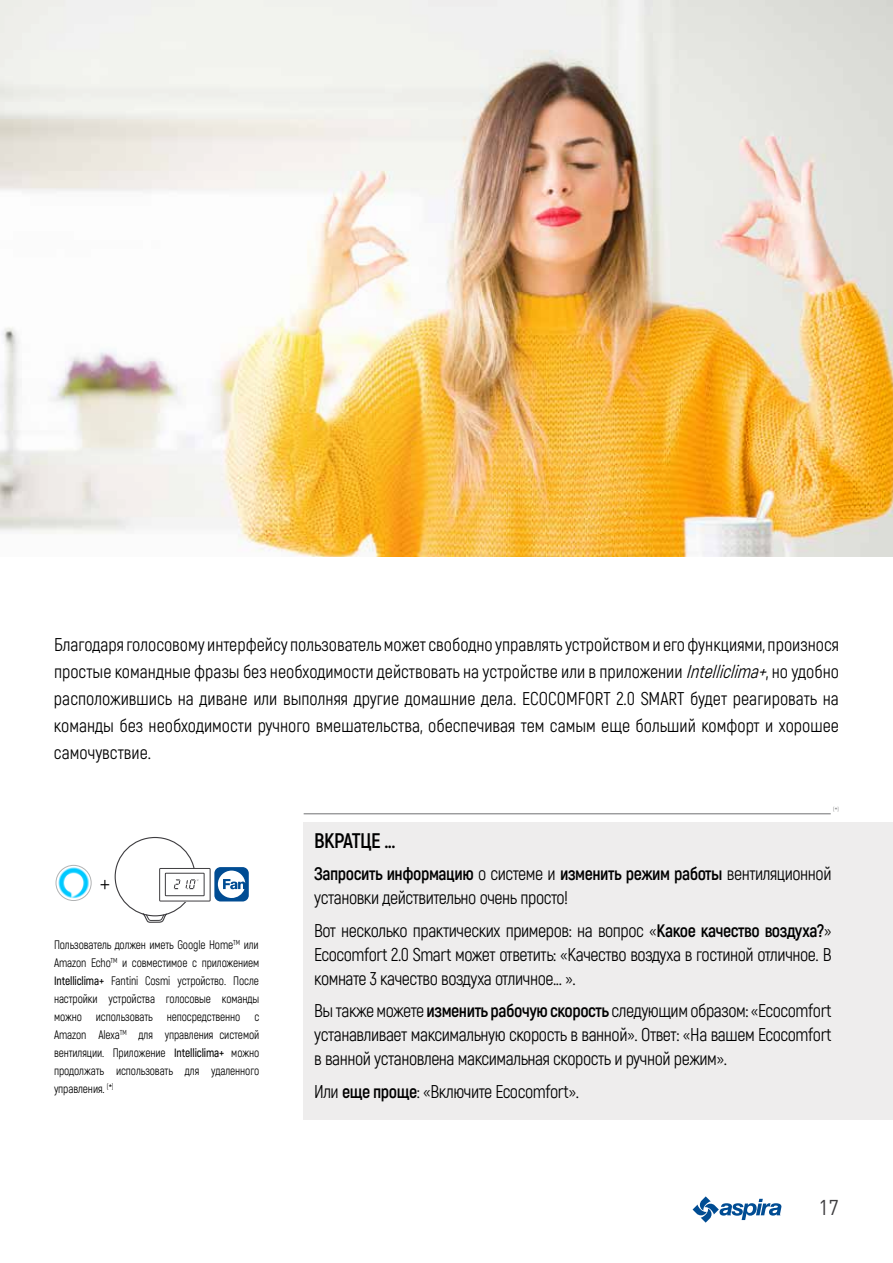
<style>
.page{position:relative;width:893px;height:1263px;background:#fff}
.page>*{position:absolute;margin:0;border:0;box-sizing:border-box;transform-origin:0 0}
.t1{font:300 27px "Akrobat";color:#000;scale:.95 1}
.t2{font:700 21px "Akrobat";letter-spacing:-.03em;color:#000}
.t3{font:21px "DIN";color:#3e3d40;scale:.95 1}
.t4{font:18px/24px "Akrobat";letter-spacing:-.025em;color:#000;text-align:justify}
.t5{font:12px/18px "Akrobat";letter-spacing:-.01em;color:#000;text-align:justify;scale:.95 1}
.t6{font:5.25px "Akrobat";color:#707172}
.s1{font-style:italic}
.s2{font-weight:600}
.s3{font-size:9px}
.s4{font-weight:700}
</style>
<div class="page">
<svg style="left:693px;top:1196px;width:88px;height:26px"></svg>
<img style="left:839px;top:0;width:54px;height:557px">
<img style="left:0;top:0;width:839px;height:557px">
<div style="left:304px;top:822px;width:589px;height:297px;background:#eeeded"></div>
<svg style="left:114px;top:837px;width:97px;height:86px"></svg>
<div style="left:214px;top:867px;width:35px;height:34px;background:#004c93;border-radius:6px"></div>
<svg style="left:218px;top:870px;width:27px;height:28px"></svg>
<img style="left:56px;top:865px;width:35px;height:35px;border-radius:18px">
<div style="left:56px;top:865px;width:35px;height:36px;border:1px solid #b1b3b4;border-radius:50%"></div>
<hr style="left:304px;top:813px;width:527px;height:1px;background:#707172">
<p class="t4" style="left:54px;top:631px;width:786px;line-height:27px">Благодаря голосовому интерфейсу пользователь может свободно управлять устройством и его функциями, произнося простые командные фразы без необходимости действовать на устройстве или в приложении <span class="s1">Intelliclima+</span>, но удобно расположившись на диване или выполняя другие домашние дела. ECOCOMFORT 2.0 SMART будет реагировать на команды без необходимости ручного вмешательства, обеспечивая тем самым еще больший комфорт и хорошее самочувствие.</p>
<h1 class="t1" style="left:99px;top:867px;width:13px">+</h1>
<p class="t5" style="left:54px;top:936px;width:218px">Пользователь должен иметь Google Home<sup>TM</sup> или Amazon Echo<sup>TM</sup> и совместимое с приложением <span class="s2">Intelliclima+</span> Fantini Cosmi устройство. После настройки устройства голосовые команды можно использовать непосредственно с Amazon Alexa<sup>TM</sup> для управления системой вентиляции. Приложение <span class="s2">Intelliclima+</span> можно продолжать использовать для удаленного управления. <sup>(</sup>*<sup>)</sup></p>
<p class="t6" style="left:833px;top:806px;width:7px">(<span class="s3">*</span>)</p>
<p class="t2" style="left:314px;top:827px;width:83px">ВКРАТЦЕ ...</p>
<p class="t4" style="left:314px;top:862px;width:519px"><span class="s4">Запросить информацию</span> о системе и <span class="s4">изменить режим работы</span> вентиляционной установки действительно очень просто!</p>
<p class="t4" style="left:314px;top:918px;width:519px">Вот несколько практических примеров: на вопрос «<span class="s4">Какое качество воздуха?</span>» Ecocomfort 2.0 Smart может ответить: «Качество воздуха в гостиной отличное. В комнате 3 качество воздуха отличное... ».</p>
<p class="t4" style="left:314px;top:999px;width:519px">Вы также можете <span class="s4">изменить рабочую скорость</span> следующим образом: «Ecocomfort устанавливает максимальную скорость в ванной». Ответ: «На вашем Ecocomfort в ванной установлена максимальная скорость и ручной режим».</p>
<p class="t4" style="left:314px;top:1079px;width:266px">Или <span class="s4">еще проще</span>: «Включите Ecocomfort».</p>
<p class="t3" style="left:818px;top:1194px;width:23px">17</p>
</div>
